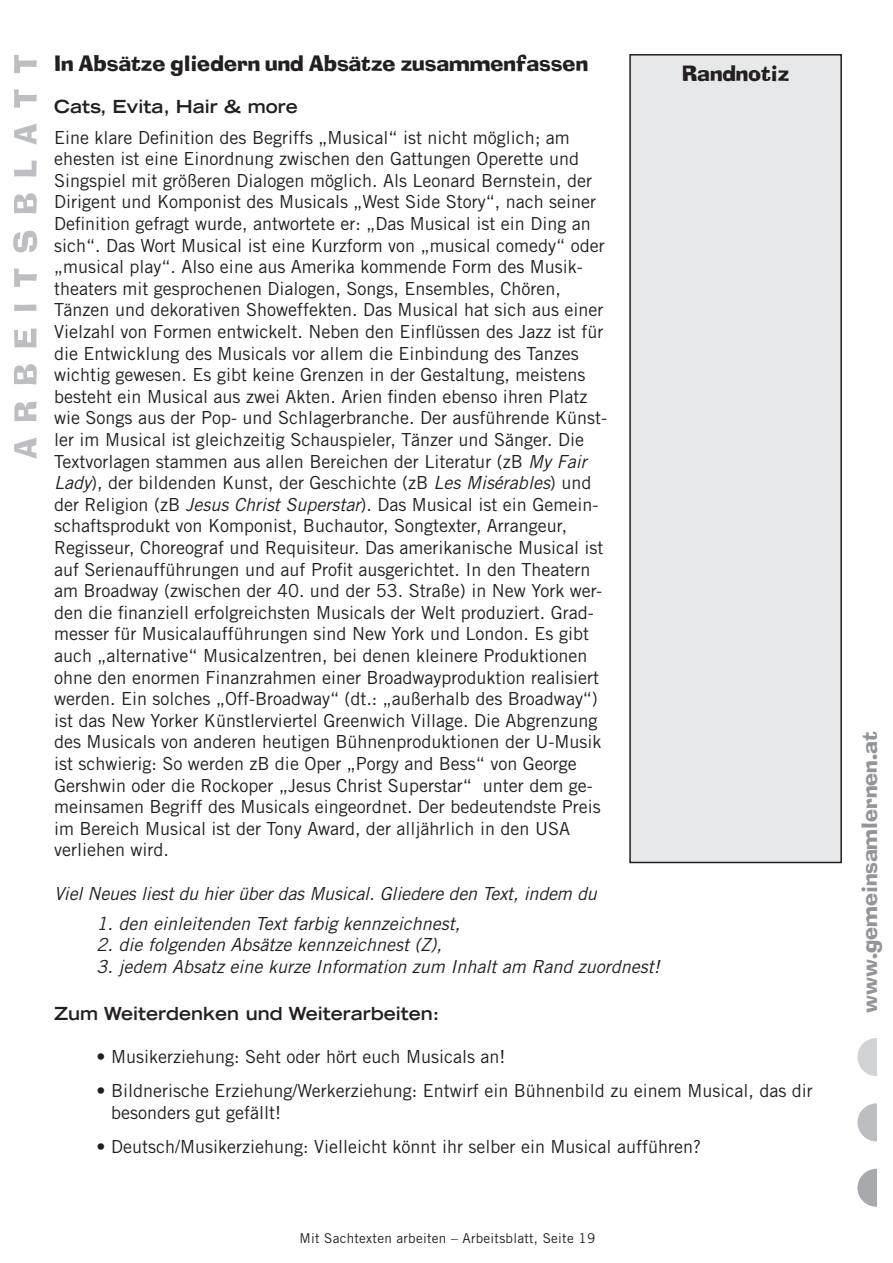
<style>
.page{position:relative;width:893px;height:1263px;background:#fff}
.page>*{position:absolute;margin:0;border:0;box-sizing:border-box;transform-origin:0 0}
.t1{font:21px "Ad Lib";color:#231f20}
.t2{font:21px "Ad Lib";color:#939598}
.t3{font:18px/21.6px "Trade Gothic LT Std";color:#231f20}
.t4{font:italic 18px "Trade Gothic LT Std";color:#231f20}
.t5{font:700 expanded 18px "Trade Gothic LT Std";color:#231f20}
.t6{font:13.5px "Trade Gothic LT Std";letter-spacing:.02em;color:#231f20}
.s1{font-style:italic}
</style>
<div class="page">
<div style="left:630px;top:55px;width:211px;height:807px;background:#e7e8e9"></div>
<div style="left:629px;top:54px;width:213px;height:809px;border:2px solid #231f20"></div>
<svg style="left:14px;top:438px;width:23px;height:21px"></svg>
<svg style="left:14px;top:329px;width:23px;height:92px"></svg>
<svg style="left:14px;top:269px;width:23px;height:42px"></svg>
<svg style="left:13px;top:231px;width:24px;height:21px"></svg>
<svg style="left:14px;top:124px;width:23px;height:90px"></svg>
<svg style="left:14px;top:89px;width:23px;height:19px"></svg>
<svg style="left:14px;top:55px;width:23px;height:18px"></svg>
<svg style="left:857px;top:1168px;width:19px;height:39px"></svg>
<svg style="left:857px;top:1103px;width:19px;height:39px"></svg>
<svg style="left:857px;top:1038px;width:19px;height:38px"></svg>
<p class="t1" style="left:54px;top:55px;width:536px">In Absätze gliedern und Absätze zusammenfassen</p>
<p class="t5" style="left:54px;top:100px;width:245px">Cats, Evita, Hair &amp; more</p>
<p class="t3" style="left:54px;top:128px;width:554px">Eine klare Definition des Begriffs „Musical“ ist nicht möglich; am ehesten ist eine Einordnung zwischen den Gattungen Operette und Singspiel mit größeren Dialogen möglich. Als Leonard Bernstein, der Dirigent und Komponist des Musicals „West Side Story“, nach seiner Definition gefragt wurde, antwortete er: „Das Musical ist ein Ding an sich“. Das Wort Musical ist eine Kurzform von „musical comedy“ oder „musical play“. Also eine aus Amerika kommende Form des Musik&shy;theaters mit gesprochenen Dialogen, Songs, Ensembles, Chören, Tänzen und dekorativen Showeffekten. Das Musical hat sich aus einer Vielzahl von Formen entwickelt. Neben den Einflüssen des Jazz ist für die Entwicklung des Musicals vor allem die Einbindung des Tanzes wichtig gewesen. Es gibt keine Grenzen in der Gestaltung, meistens besteht ein Musical aus zwei Akten. Arien finden ebenso ihren Platz wie Songs aus der Pop- und Schlagerbranche. Der ausführende Künst&shy;ler im Musical ist gleichzeitig Schauspieler, Tänzer und Sänger. Die Textvorlagen stammen aus allen Bereichen der Literatur (zB <span class="s1">My Fair Lady</span>), der bildenden Kunst, der Geschichte (zB <span class="s1">Les Misérables</span>) und der Religion (zB <span class="s1">Jesus Christ Superstar</span>). Das Musical ist ein Gemein&shy;schaftsprodukt von Komponist, Buchautor, Songtexter, Arrangeur, Regisseur, Choreograf und Requisiteur. Das amerikanische Musical ist auf Serienaufführungen und auf Profit ausgerichtet. In den Theatern am Broadway (zwischen der 40. und der 53. Straße) in New York wer&shy;den die finanziell erfolgreichsten Musicals der Welt produziert. Grad&shy;messer für Musicalaufführungen sind New York und London. Es gibt auch „alternative“ Musicalzentren, bei denen kleinere Produktionen ohne den enormen Finanzrahmen einer Broadwayproduktion realisiert werden. Ein solches „Off-Broadway“ (dt.: „außerhalb des Broadway“) ist das New Yorker Künstlerviertel Greenwich Village. Die Abgrenzung des Musicals von anderen heutigen Bühnenproduktionen der U-Musik ist schwierig: So werden zB die Oper „Porgy and Bess“ von George Gershwin oder die Rockoper „Jesus Christ Superstar“ unter dem ge&shy;meinsamen Begriff des Musicals eingeordnet. Der bedeutendste Preis im Bereich Musical ist der Tony Award, der alljährlich in den USA verliehen wird.</p>
<p class="t4" style="left:54px;top:887px;width:544px">Viel Neues liest du hier über das Musical. Gliedere den Text, indem du</p>
<p class="t4" style="left:97px;top:917px;width:365px">1. den einleitenden Text farbig kennzeichnest,</p>
<p class="t4" style="left:97px;top:938px;width:347px">2. die folgenden Absätze kennzeichnest (Z),</p>
<p class="t4" style="left:97px;top:960px;width:565px">3. jedem Absatz eine kurze Information zum Inhalt am Rand zuordnest!</p>
<p class="t5" style="left:54px;top:1006px;width:387px">Zum Weiterdenken und Weiterarbeiten:</p>
<p class="t3" style="left:97px;top:1047px;width:410px">• Musikerziehung: Seht oder hört euch Musicals an!</p>
<p class="t1" style="left:682px;top:65px;width:109px">Randnotiz</p>
<p class="t3" style="left:111px;top:1081px;width:703px;text-indent:-14px">• Bildnerische Erziehung/Werkerziehung: Entwirf ein Bühnenbild zu einem Musical, das dir besonders gut gefällt!</p>
<p class="t3" style="left:97px;top:1137px;width:606px">• Deutsch/Musikerziehung: Vielleicht könnt ihr selber ein Musical aufführen?</p>
<p class="t6" style="left:300px;top:1233px;width:297px">Mit Sachtexten arbeiten – Arbeitsblatt, Seite 19</p>
<p class="t2" style="left:862px;top:1013px;width:283px;rotate:-90deg">www.gemeinsamlernen.at</p>
</div>
